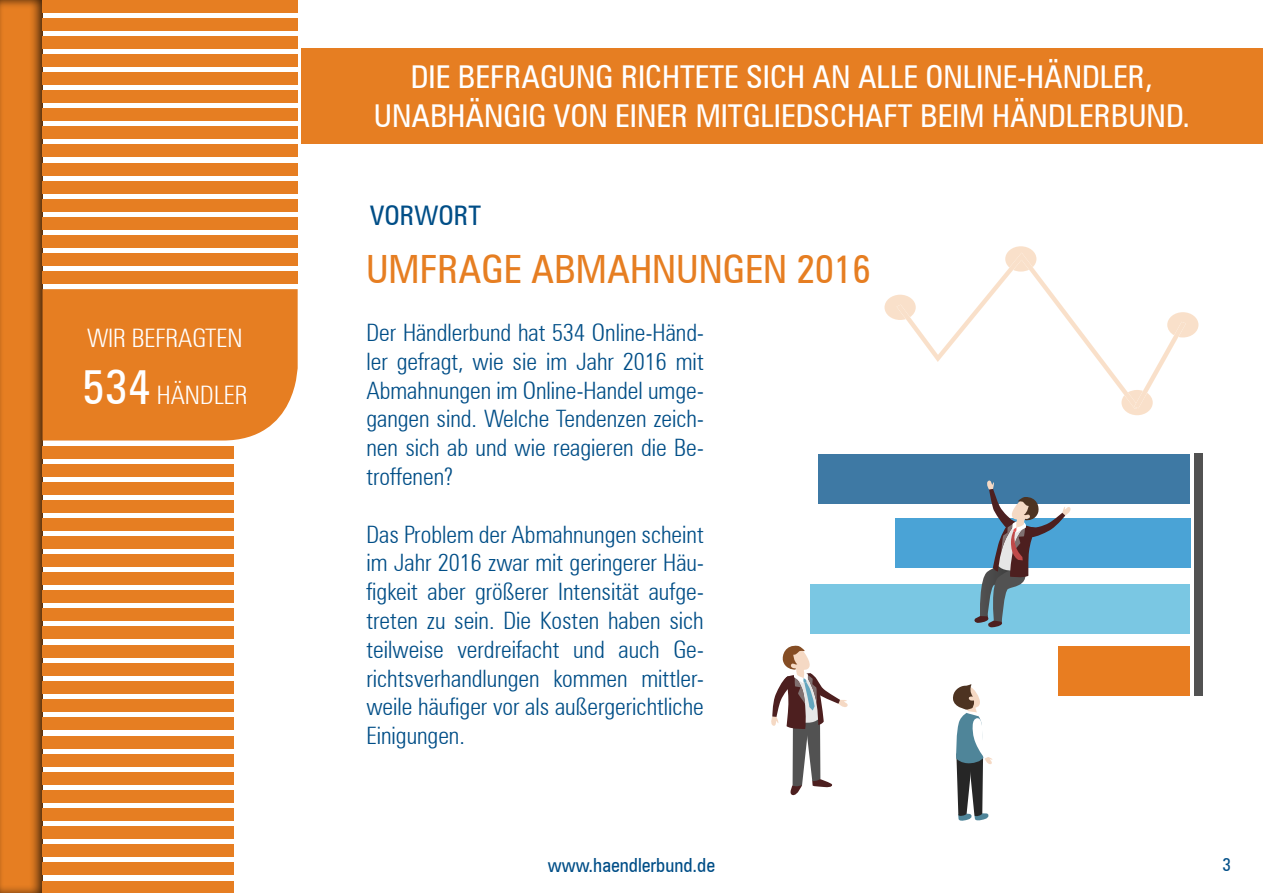
<style>
.page{position:relative;width:1263px;height:893px;background:#fff}
.page>*{position:absolute;margin:0;border:0;box-sizing:border-box;transform-origin:0 0}
.t1{font:condensed 39px "Zurich BT";color:#e67e22}
.t2{font:condensed 31.5px/39px "Zurich BT";color:#fff;text-align:center}
.t3{font:condensed 27px "Zurich BT";color:#004e87}
.t4{font:300 condensed 25.5px "Zurich BT";color:#fff}
.t5{font:300 condensed 24px/28.8px "Zurich BT";color:#004e87;text-align:justify}
.t6{font:condensed 19.5px "Zurich BT";color:#004e87}
.t7{font:condensed 18px "Zurich BT";color:#004e87}
.s1{font-weight:400;font-size:48px}
</style>
<div class="page">
<div style="left:0;top:0;width:56px;height:893px;background:#000;opacity:.75"></div>
<div style="left:43px;top:289px;width:255px;height:152px;background:#e67e22"></div>
<div style="left:43px;top:0;width:255px;height:13px;background:#e67e22"></div>
<div style="left:43px;top:18px;width:255px;height:13px;background:#e67e22"></div>
<div style="left:43px;top:36px;width:255px;height:13px;background:#e67e22"></div>
<div style="left:43px;top:54px;width:255px;height:13px;background:#e67e22"></div>
<div style="left:43px;top:72px;width:255px;height:13px;background:#e67e22"></div>
<div style="left:43px;top:90px;width:255px;height:13px;background:#e67e22"></div>
<div style="left:43px;top:108px;width:255px;height:13px;background:#e67e22"></div>
<div style="left:43px;top:126px;width:255px;height:13px;background:#e67e22"></div>
<div style="left:43px;top:145px;width:255px;height:12px;background:#e67e22"></div>
<div style="left:43px;top:163px;width:255px;height:12px;background:#e67e22"></div>
<div style="left:43px;top:181px;width:255px;height:12px;background:#e67e22"></div>
<div style="left:43px;top:199px;width:255px;height:13px;background:#e67e22"></div>
<div style="left:43px;top:217px;width:255px;height:13px;background:#e67e22"></div>
<div style="left:43px;top:235px;width:255px;height:13px;background:#e67e22"></div>
<div style="left:43px;top:253px;width:255px;height:13px;background:#e67e22"></div>
<div style="left:43px;top:271px;width:255px;height:13px;background:#e67e22"></div>
<div style="left:43px;top:446px;width:191px;height:13px;background:#e67e22"></div>
<div style="left:43px;top:464px;width:191px;height:13px;background:#e67e22"></div>
<div style="left:43px;top:482px;width:191px;height:13px;background:#e67e22"></div>
<div style="left:43px;top:500px;width:191px;height:13px;background:#e67e22"></div>
<div style="left:43px;top:518px;width:191px;height:13px;background:#e67e22"></div>
<div style="left:43px;top:536px;width:191px;height:13px;background:#e67e22"></div>
<div style="left:43px;top:554px;width:191px;height:13px;background:#e67e22"></div>
<div style="left:43px;top:572px;width:191px;height:13px;background:#e67e22"></div>
<div style="left:43px;top:590px;width:191px;height:13px;background:#e67e22"></div>
<div style="left:43px;top:608px;width:191px;height:13px;background:#e67e22"></div>
<div style="left:43px;top:627px;width:191px;height:12px;background:#e67e22"></div>
<div style="left:43px;top:645px;width:191px;height:12px;background:#e67e22"></div>
<div style="left:43px;top:663px;width:191px;height:12px;background:#e67e22"></div>
<div style="left:43px;top:681px;width:191px;height:12px;background:#e67e22"></div>
<div style="left:43px;top:699px;width:191px;height:13px;background:#e67e22"></div>
<div style="left:43px;top:717px;width:191px;height:13px;background:#e67e22"></div>
<div style="left:43px;top:736px;width:191px;height:13px;background:#e67e22"></div>
<div style="left:43px;top:754px;width:191px;height:13px;background:#e67e22"></div>
<div style="left:43px;top:772px;width:191px;height:13px;background:#e67e22"></div>
<div style="left:43px;top:790px;width:191px;height:13px;background:#e67e22"></div>
<div style="left:43px;top:808px;width:191px;height:13px;background:#e67e22"></div>
<div style="left:43px;top:826px;width:191px;height:13px;background:#e67e22"></div>
<div style="left:43px;top:844px;width:191px;height:13px;background:#e67e22"></div>
<div style="left:43px;top:863px;width:191px;height:12px;background:#e67e22"></div>
<div style="left:43px;top:882px;width:191px;height:11px;background:#e67e22"></div>
<div style="left:302px;top:48px;width:961px;height:96px;background:#e67e22"></div>
<svg style="left:953px;top:684px;width:40px;height:137px"></svg>
<svg style="left:771px;top:645px;width:77px;height:151px"></svg>
<svg style="left:884px;top:246px;width:314px;height:169px"></svg>
<div style="left:895px;top:519px;width:295px;height:49px;background:#4aa3d6"></div>
<div style="left:810px;top:584px;width:380px;height:49px;background:#7ac7e3"></div>
<div style="left:1059px;top:646px;width:131px;height:50px;background:#e87d21"></div>
<div style="left:819px;top:455px;width:371px;height:49px;background:#3e79a4"></div>
<div style="left:1194px;top:453px;width:9px;height:242px;background:#525252"></div>
<svg style="left:973px;top:480px;width:99px;height:148px"></svg>
<p class="t4" style="left:87px;top:322px;width:157px">WIR BEFRAGTEN</p>
<p class="t4" style="left:82px;top:380px;width:167px"><span class="s1">534</span> HÄNDLER</p>
<h2 class="t2" style="left:374px;top:57px;width:818px">DIE BEFRAGUNG RICHTETE SICH AN ALLE ONLINE-HÄNDLER,<br>UNABHÄNGIG VON EINER MITGLIEDSCHAFT BEIM HÄNDLERBUND.</h2>
<p class="t3" style="left:370px;top:199px;width:112px">VORWORT</p>
<h1 class="t1" style="left:366px;top:245px;width:507px">UMFRAGE ABMAHNUNGEN 2016</h1>
<p class="t5" style="left:366px;top:318px;width:339px">Der Händlerbund hat 534 Online-Händ&shy;ler gefragt, wie sie im Jahr 2016 mit Abmahnungen im Online-Handel umge&shy;gangen sind. Welche Tendenzen zeich&shy;nen sich ab und wie reagieren die Be&shy;troffenen?</p>
<p class="t5" style="left:366px;top:519px;width:339px">Das Problem der Abmahnungen scheint im Jahr 2016 zwar mit geringerer Häu&shy;figkeit aber größerer Intensität aufge&shy;treten zu sein. Die Kosten haben sich teilweise verdreifacht und auch Ge&shy;richtsverhandlungen kommen mittler&shy;weile häufiger vor als außergerichtliche Einigungen.</p>
<p class="t6" style="left:548px;top:853px;width:169px">www.haendlerbund.de</p>
<p class="t7" style="left:1222px;top:854px;width:10px">3</p>
</div>
